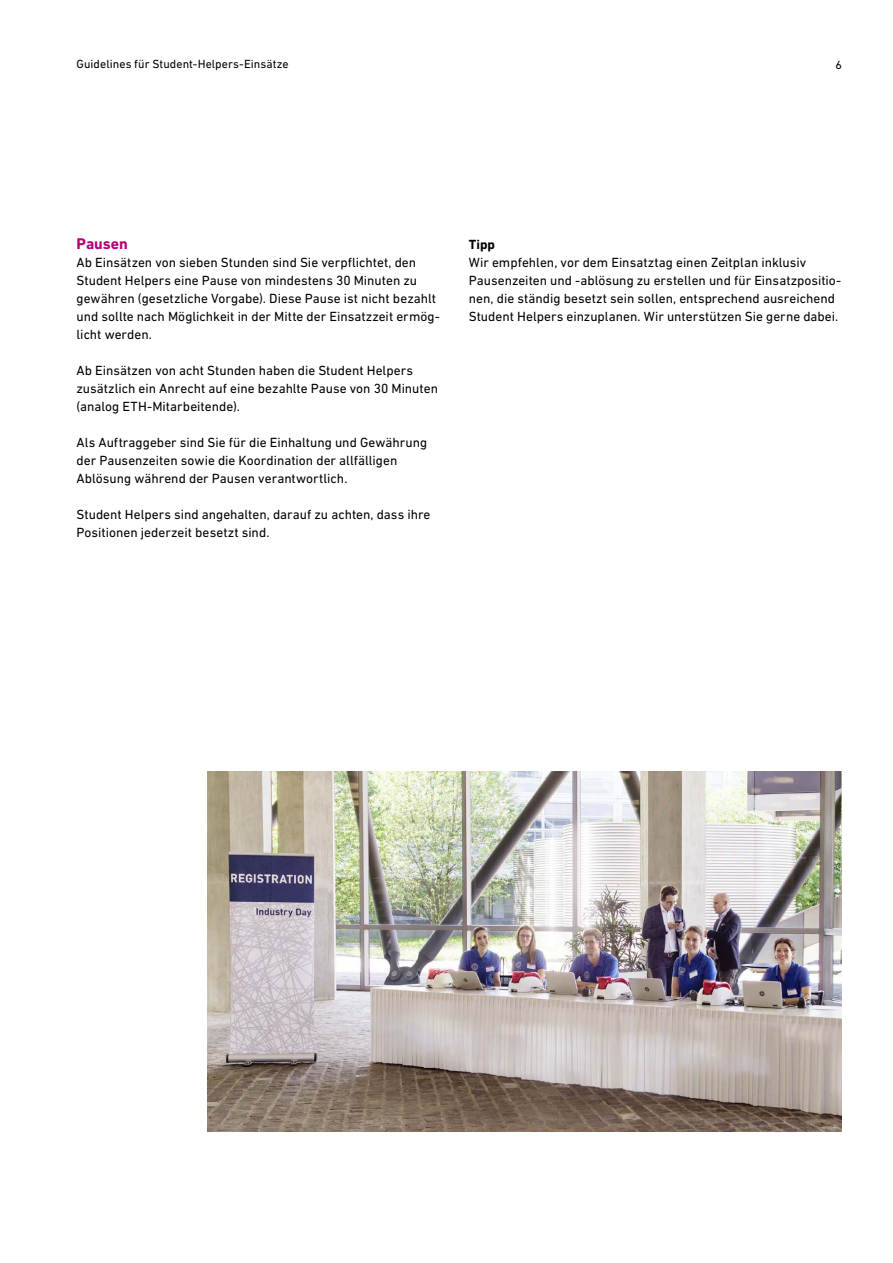
<style>
.page{position:relative;width:893px;height:1263px;background:#fff}
.page>*{position:absolute;margin:0;border:0;box-sizing:border-box;transform-origin:0 0}
.t1{font:700 15.75px "DIN Next W1 G";letter-spacing:-.005em;color:#b30075}
.t2{font:13.5px/18px "DIN Next W1 G";color:#000}
.t3{font:700 13.5px "DIN Next W1 G";color:#000}
.t4{font:12px "DIN Next W1 G";letter-spacing:.005em;color:#000}
</style>
<div class="page">
<img style="left:207px;top:771px;width:635px;height:360px">
<p class="t4" style="left:77px;top:57px;width:214px">Guidelines für Student-Helpers-Einsätze</p>
<p class="t4" style="left:835px;top:58px;width:8px">6</p>
<p class="t1" style="left:77px;top:235px;width:53px">Pausen</p>
<p class="t2" style="left:77px;top:253px;width:365px">Ab Einsätzen von sieben Stunden sind Sie verpflichtet, den Student Helpers eine Pause von mindestens 30 Minuten zu gewähren (gesetzliche Vorgabe). Diese Pause ist nicht bezahlt und sollte nach Möglichkeit in der Mitte der Einsatzzeit ermög&shy;licht werden.</p>
<p class="t2" style="left:77px;top:361px;width:363px">Ab Einsätzen von acht Stunden haben die Student Helpers zusätzlich ein Anrecht auf eine bezahlte Pause von 30 Minuten (analog ETH-Mitarbeitende).</p>
<p class="t2" style="left:77px;top:433px;width:352px">Als Auftraggeber sind Sie für die Einhaltung und Gewährung der Pausenzeiten sowie die Koordination der allfälligen<br>Ablösung während der Pausen verantwortlich.</p>
<p class="t2" style="left:77px;top:505px;width:355px">Student Helpers sind angehalten, darauf zu achten, dass ihre<br>Positionen jederzeit besetzt sind.</p>
<p class="t3" style="left:469px;top:237px;width:28px">Tipp</p>
<p class="t2" style="left:469px;top:253px;width:374px">Wir empfehlen, vor dem Einsatztag einen Zeitplan inklusiv Pausenzeiten und -ablösung zu erstellen und für Einsatzpositio&shy;nen, die ständig besetzt sein sollen, entsprechend ausreichend Student Helpers einzuplanen. Wir unterstützen Sie gerne dabei.</p>
</div>
